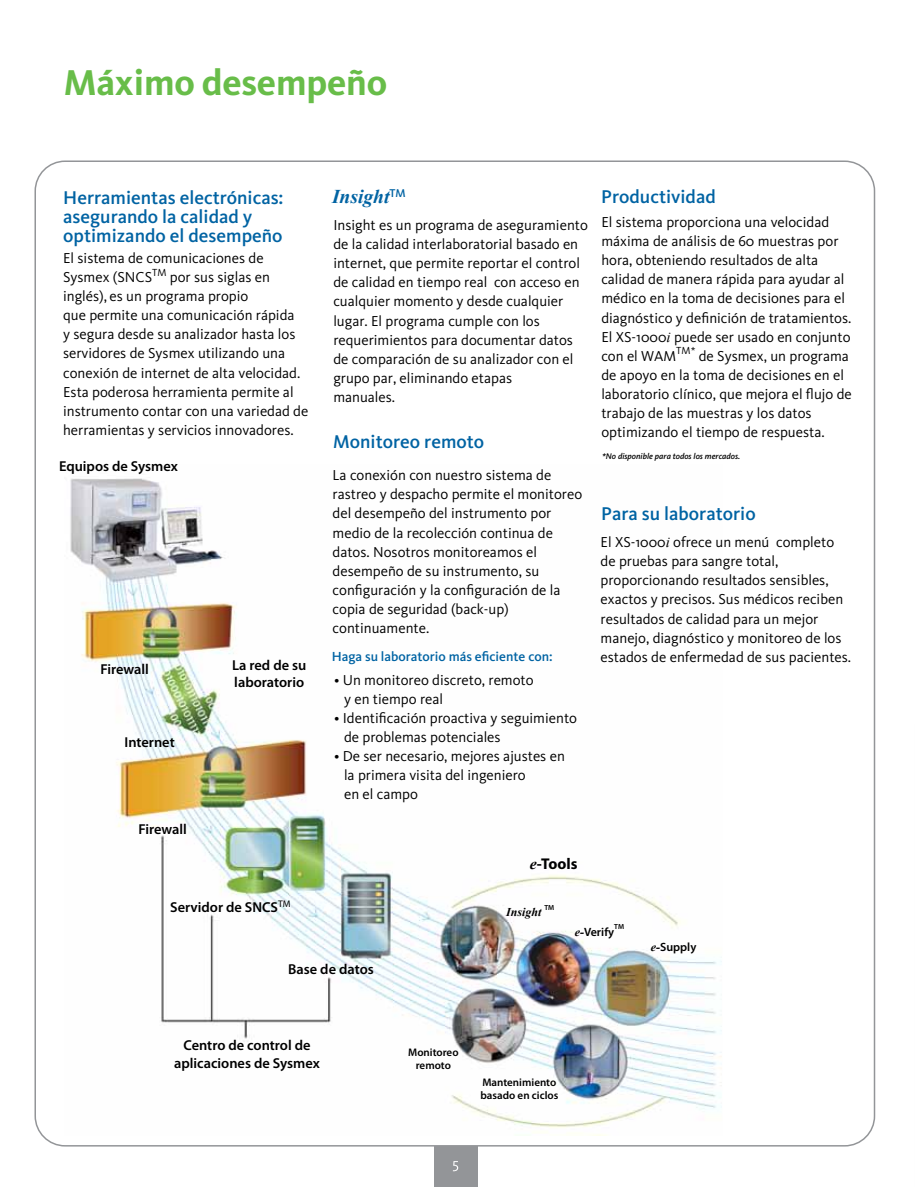
<style>
.page{position:relative;width:915px;height:1187px;background:#fff}
.page>*{position:absolute;margin:0;border:0;box-sizing:border-box;transform-origin:0 0}
.t1{font:700 37.2px "Kievit OT";letter-spacing:-.005em;color:#68bd49}
.t2{font:italic 700 19.5px "Times New Roman";color:#0063a3}
.t3{font:500 19.2px/19.2px "Kievit Pro";color:#0063a3}
.t4{font:700 15.6px "Myriad Pro";color:#000}
.t5{font:14.85px/19.2px "Kievit Pro";color:#000}
.t6{font:600 14.4px/17.2px "Myriad Pro";color:#000}
.t7{font:500 13.65px "Kievit Pro";color:#0063a3}
.t8{font:600 12px "Myriad Pro";color:#000}
.t9{font:italic 700 12px "Times New Roman";color:#000}
.t10{font:600 11.1px/13.2px "Myriad Pro";color:#000;text-align:center}
.t11{font:italic 500 8.55px "Kievit Pro";color:#000}
.t12{font:600 7.35px "Myriad Pro";color:#000}
.s1{font-family:"Times New Roman";font-style:italic}
.s2{font-family:"Times New Roman";font-weight:700;font-style:italic}
</style>
<div class="page">
<div style="left:434px;top:1146px;width:43px;height:40px;background:#939598"></div>
<svg style="left:453px;top:1161px;width:5px;height:10px"></svg>
<img style="left:70px;top:478px;width:652px;height:657px">
<h1 class="t1" style="left:64px;top:61px;width:325px">Máximo desempeño</h1>
<p class="t3" style="left:63px;top:187px;width:222px">Herramientas electrónicas: asegurando la calidad y optimizando el desempeño</p>
<h2 class="t2" style="left:332px;top:183px;width:75px">Insight<sup>TM</sup></h2>
<p class="t3" style="left:601px;top:187px;width:116px">Productividad</p>
<p class="t5" style="left:333px;top:215px;width:256px">Insight es un programa de aseguramiento de la calidad interlaboratorial basado en internet, que permite reportar el control de calidad en tiempo real con acceso en cualquier momento y desde cualquier lugar. El programa cumple con los requerimientos para documentar datos de comparación de su analizador con el grupo par, eliminando etapas<br>manuales.</p>
<p class="t5" style="left:601px;top:212px;width:252px">El sistema proporciona una velocidad máxima de análisis de 60 muestras por hora, obteniendo resultados de alta calidad de manera rápida para ayudar al médico en la toma de decisiones para el diagnóstico y definición de tratamientos.<br>El XS-1000<span class="s1">i</span> puede ser usado en conjunto con el WAM<sup>TM*</sup> de Sysmex, un programa de apoyo en la toma de decisiones en el laboratorio clínico, que mejora el flujo de trabajo de las muestras y los datos optimizando el tiempo de respuesta.</p>
<p class="t5" style="left:332px;top:465px;width:251px">La conexión con nuestro sistema de rastreo y despacho permite el monitoreo del desempeño del instrumento por medio de la recolección continua de datos. Nosotros monitoreamos el desempeño de su instrumento, su configuración y la configuración de la copia de seguridad (back-up) continuamente.</p>
<p class="t5" style="left:63px;top:248px;width:247px">El sistema de comunicaciones de Sysmex (SNCS<sup>TM</sup> por sus siglas en inglés), es un programa propio<br>que permite una comunicación rápida<br>y segura desde su analizador hasta los servidores de Sysmex utilizando una conexión de internet de alta velocidad.<br>Esta poderosa herramienta permite al instrumento contar con una variedad de herramientas y servicios innovadores.</p>
<p class="t3" style="left:333px;top:432px;width:152px">Monitoreo remoto</p>
<p class="t11" style="left:602px;top:450px;width:140px">*No disponible para todos los mercados.</p>
<p class="t6" style="left:59px;top:457px;width:120px">Equipos de Sysmex</p>
<p class="t3" style="left:601px;top:503px;width:156px">Para su laboratorio</p>
<p class="t5" style="left:600px;top:532px;width:252px">El XS-1000<span class="s1">i</span> ofrece un menú completo de pruebas para sangre total, proporcionando resultados sensibles, exactos y precisos. Sus médicos reciben resultados de calidad para un mejor manejo, diagnóstico y monitoreo de los estados de enfermedad de sus pacientes.</p>
<p class="t7" style="left:331px;top:647px;width:222px">Haga su laboratorio más eficiente con:</p>
<p class="t5" style="left:344px;top:669px;width:191px;text-indent:-10px">• Un monitoreo discreto, remoto y en tiempo real</p>
<p class="t5" style="left:344px;top:708px;width:234px;text-indent:-10px">• Identificación proactiva y seguimiento de problemas potenciales</p>
<p class="t5" style="left:344px;top:746px;width:222px;text-indent:-10px">• De ser necesario, mejores ajustes en la primera visita del ingeniero<br>en el campo</p>
<p class="t6" style="left:232px;top:656px;width:76px">La red de su laboratorio</p>
<p class="t6" style="left:100px;top:660px;width:50px">Firewall</p>
<p class="t6" style="left:124px;top:733px;width:52px">Internet</p>
<p class="t6" style="left:138px;top:820px;width:50px">Firewall</p>
<p class="t6" style="left:170px;top:897px;width:122px">Servidor de SNCS<sup>TM</sup></p>
<p class="t6" style="left:288px;top:960px;width:87px">Base de datos</p>
<p class="t4" style="left:529px;top:853px;width:49px"><span class="s1">e</span>-Tools</p>
<p class="t9" style="left:506px;top:903px;width:37px">Insight</p>
<p class="t12" style="left:544px;top:902px;width:11px">TM</p>
<p class="t12" style="left:614px;top:921px;width:11px">TM</p>
<p class="t8" style="left:574px;top:924px;width:41px"><span class="s2">e-</span>Verify</p>
<p class="t6" style="left:174px;top:1036px;width:147px;text-align:center">Centro de control de aplicaciones de Sysmex</p>
<p class="t10" style="left:408px;top:1045px;width:52px">Monitoreo remoto</p>
<p class="t10" style="left:480px;top:1075px;width:79px;text-align:left">Mantenimiento basado en ciclos</p>
<p class="t8" style="left:650px;top:939px;width:47px"><span class="s2">e-</span>Supply</p>
</div>
